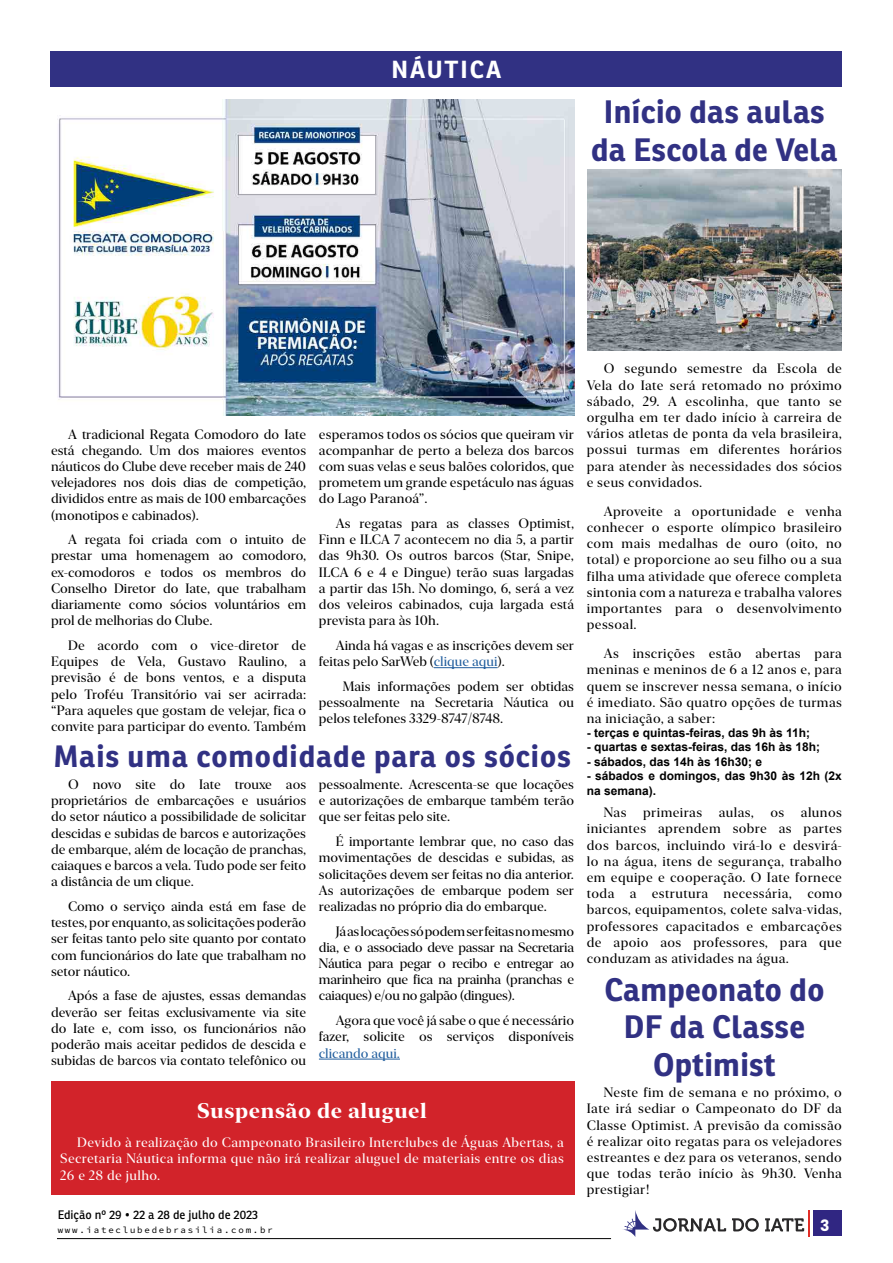
<style>
.page{position:relative;width:893px;height:1263px;background:#fff}
.page>*{position:absolute;margin:0;border:0;box-sizing:border-box;transform-origin:0 0}
.t1{font:700 31.5px/37.8px "Ronnia";letter-spacing:.01em;color:#313183;text-align:center}
.t2{font:700 30px "Ronnia";letter-spacing:.03em;color:#313183}
.t3{font:700 24px "Ronnia";letter-spacing:.08em;color:#fff}
.t4{font:700 21px "New York Extra Large";letter-spacing:.03em;color:#fff}
.t5{font:700 15.6px "Poppins";color:#fff}
.t6{font:13.5px/16.2px "New York Extra Large";color:#000;text-align:justify}
.t7{font:13.5px/16.2px "New York Extra Large";letter-spacing:.03em;color:#fff;text-align:justify}
.t8{font:13.5px "New York Extra Large";color:#215e9e}
.t9{font:700 12px/14.4px "Arial";color:#000}
.t10{font:12px "Ronnia";color:#000}
.t11{font:9px "Source Code Variable";letter-spacing:.2em;color:#000}
.s1{color:#215e9e}
</style>
<div class="page">
<div style="left:814px;top:1210px;width:28px;height:25px;background:#302682"></div>
<svg style="left:623px;top:1210px;width:187px;height:27px"></svg>
<hr style="left:57px;top:1238px;width:554px;height:1px;background:#000">
<div style="left:51px;top:51px;width:791px;height:36px;background:#313183"></div>
<img style="left:57px;top:99px;width:517px;height:316px">
<hr style="left:434px;top:667px;width:64px;height:1px;background:#215e9e">
<hr style="left:319px;top:1059px;width:81px;height:1px;background:#215e9e">
<div style="left:51px;top:1082px;width:523px;height:113px;background:#d2232a"></div>
<img style="left:587px;top:170px;width:255px;height:180px">
<h3 class="t3" style="left:392px;top:54px;width:111px">NÁUTICA</h3>
<h1 class="t1" style="left:591px;top:93px;width:248px">Início das aulas da Escola de Vela</h1>
<p class="t6" style="left:51px;top:426px;width:257px;text-indent:17px">A tradicional Regata Comodoro do Iate está chegando. Um dos maiores eventos náuticos do Clube deve receber mais de 240 velejadores nos dois dias de competição, divididos entre as mais de 100 embarcações (monotipos e cabinados).</p>
<p class="t6" style="left:51px;top:531px;width:257px;text-indent:17px">A regata foi criada com o intuito de prestar uma homenagem ao comodoro, ex-comodoros e todos os membros do Conselho Diretor do Iate, que trabalham diariamente como sócios voluntários em prol de melhorias do Clube.</p>
<p class="t6" style="left:51px;top:637px;width:257px;text-indent:17px">De acordo com o vice-diretor de Equipes de Vela, Gustavo Raulino, a previsão é de bons ventos, e a disputa pelo Troféu Transitório vai ser acirrada: “Para aqueles que gostam de velejar, fica o convite para participar do evento. Também</p>
<p class="t6" style="left:319px;top:426px;width:257px">esperamos todos os sócios que queiram vir acompanhar de perto a beleza dos barcos com suas velas e seus balões coloridos, que prometem um grande espetáculo nas águas do Lago Paranoá”.</p>
<p class="t6" style="left:319px;top:515px;width:257px;text-indent:17px">As regatas para as classes Optimist, Finn e ILCA 7 acontecem no dia 5, a partir das 9h30. Os outros barcos (Star, Snipe, ILCA 6 e 4 e Dingue) terão suas largadas a partir das 15h. No domingo, 6, será a vez dos veleiros cabinados, cuja largada está prevista para às 10h.</p>
<p class="t6" style="left:319px;top:637px;width:257px;text-indent:17px">Ainda há vagas e as inscrições devem ser feitas pelo SarWeb (<span class="s1">clique aqui</span>).</p>
<p class="t6" style="left:319px;top:678px;width:257px;text-indent:24px">Mais informações podem ser obtidas pessoalmente na Secretaria Náutica ou pelos telefones 3329-8747/8748.</p>
<h2 class="t2" style="left:54px;top:738px;width:519px">Mais uma comodidade para os sócios</h2>
<p class="t6" style="left:51px;top:776px;width:257px;text-indent:17px">O novo site do Iate trouxe aos proprietários de embarcações e usuários do setor náutico a possibilidade de solicitar descidas e subidas de barcos e autorizações de embarque, além de locação de pranchas, caiaques e barcos a vela. Tudo pode ser feito a distância de um clique.</p>
<p class="t6" style="left:51px;top:898px;width:257px;text-indent:17px">Como o serviço ainda está em fase de testes, por enquanto, as solicitações poderão ser feitas tanto pelo site quanto por contato com funcionários do Iate que trabalham no setor náutico.</p>
<p class="t6" style="left:51px;top:988px;width:257px;text-indent:17px">Após a fase de ajustes, essas demandas deverão ser feitas exclusivamente via site do Iate e, com isso, os funcionários não poderão mais aceitar pedidos de descida e subidas de barcos via contato telefônico ou</p>
<p class="t6" style="left:319px;top:776px;width:257px">pessoalmente. Acrescenta-se que locações e autorizações de embarque também terão que ser feitas pelo site.</p>
<p class="t6" style="left:319px;top:833px;width:257px;text-indent:17px">É importante lembrar que, no caso das movimentações de descidas e subidas, as solicitações devem ser feitas no dia anterior.<br>As autorizações de embarque podem ser realizadas no próprio dia do embarque.</p>
<p class="t6" style="left:319px;top:923px;width:257px;text-indent:17px">Já as locações só podem ser feitas no mesmo dia, e o associado deve passar na Secretaria Náutica para pegar o recibo e entregar ao marinheiro que fica na prainha (pranchas e caiaques) e/ou no galpão (dingues).</p>
<p class="t6" style="left:319px;top:1012px;width:257px;text-align:right">Agora que você já sabe o que é necessário fazer, solicite os serviços disponíveis</p>
<p class="t8" style="left:319px;top:1045px;width:82px">clicando aqui.</p>
<h3 class="t4" style="left:197px;top:1098px;width:231px">Suspensão de aluguel</h3>
<p class="t7" style="left:60px;top:1134px;width:505px;text-indent:17px">Devido à realização do Campeonato Brasileiro Interclubes de Águas Abertas, a Secretaria Náutica informa que não irá realizar aluguel de materiais entre os dias 26 e 28 de julho.</p>
<p class="t6" style="left:587px;top:361px;width:257px;text-indent:17px">O segundo semestre da Escola de Vela do Iate será retomado no próximo sábado, 29. A escolinha, que tanto se orgulha em ter dado início à carreira de vários atletas de ponta da vela brasileira, possui turmas em diferentes horários para atender às necessidades dos sócios e seus convidados.</p>
<p class="t6" style="left:587px;top:503px;width:257px;text-indent:17px">Aproveite a oportunidade e venha conhecer o esporte olímpico brasileiro com mais medalhas de ouro (oito, no total) e proporcione ao seu filho ou a sua filha uma atividade que oferece completa sintonia com a natureza e trabalha valores importantes para o desenvolvimento pessoal.</p>
<p class="t6" style="left:587px;top:645px;width:257px;text-indent:17px">As inscrições estão abertas para meninas e meninos de 6 a 12 anos e, para quem se inscrever nessa semana, o início é imediato. São quatro opções de turmas na iniciação, a saber:</p>
<p class="t9" style="left:587px;top:726px;width:225px">- terças e quintas-feiras, das 9h às 11h;</p>
<p class="t9" style="left:587px;top:740px;width:235px">- quartas e sextas-feiras, das 16h às 18h;</p>
<p class="t9" style="left:587px;top:755px;width:177px">- sábados, das 14h às 16h30; e</p>
<p class="t9" style="left:587px;top:769px;width:257px">- sábados e domingos, das 9h30 às 12h (2x na semana).</p>
<p class="t6" style="left:587px;top:804px;width:257px;text-indent:17px">Nas primeiras aulas, os alunos iniciantes aprendem sobre as partes dos barcos, incluindo virá-lo e desvirá&shy;lo na água, itens de segurança, trabalho em equipe e cooperação. O Iate fornece toda a estrutura necessária, como barcos, equipamentos, colete salva-vidas, professores capacitados e embarcações de apoio aos professores, para que conduzam as atividades na água.</p>
<h1 class="t1" style="left:604px;top:970px;width:221px">Campeonato do<br>DF da Classe<br>Optimist</h1>
<p class="t6" style="left:587px;top:1084px;width:257px;text-indent:17px">Neste fim de semana e no próximo, o Iate irá sediar o Campeonato do DF da Classe Optimist. A previsão da comissão é realizar oito regatas para os velejadores estreantes e dez para os veteranos, sendo que todas terão início às 9h30. Venha prestigiar!</p>
<p class="t10" style="left:58px;top:1207px;width:202px">Edição nº 29 • 22 a 28 de julho de 2023</p>
<p class="t11" style="left:58px;top:1224px;width:217px">www.iateclubedebrasilia.com.br</p>
<p class="t5" style="left:820px;top:1217px;width:11px">3</p>
</div>
